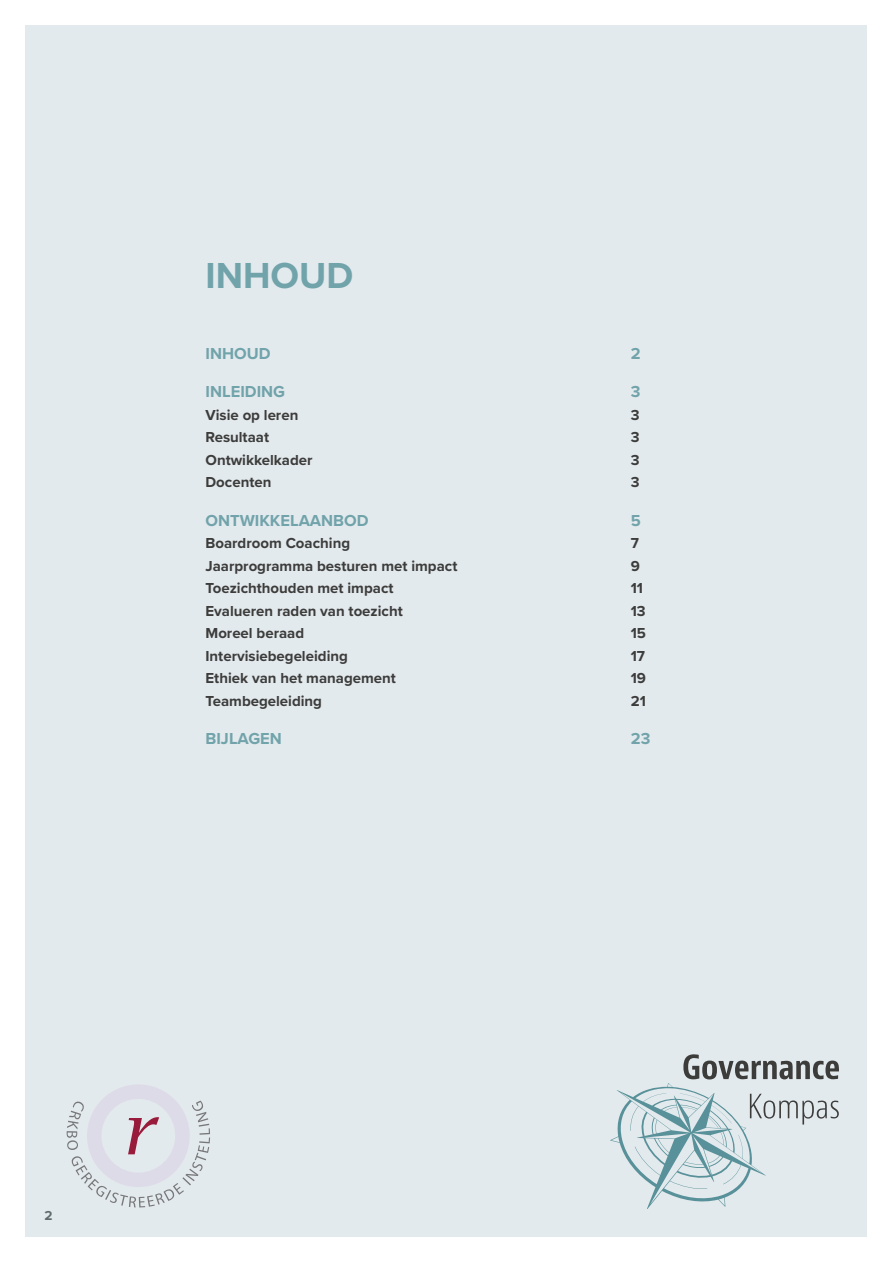
<style>
.page{position:relative;width:893px;height:1263px;background:#fff}
.page>*{position:absolute;margin:0;border:0;box-sizing:border-box;transform-origin:0 0}
.t1{font:700 37.5px "Proxima Nova";color:#71a3ab}
.t2{font:700 16.5px "Proxima Nova";color:#71a3ab}
.t3{font:700 15px "Proxima Nova";color:#3c3c3b}
.t4{font:700 13.5px "Proxima Nova";color:#5f6a6e}
</style>
<div class="page">
<div style="left:26px;top:26px;width:841px;height:1211px;background:#e3eaed"></div>
<svg style="left:610px;top:1054px;width:229px;height:155px"></svg>
<svg style="left:67px;top:1085px;width:143px;height:122px"></svg>
<h1 class="t1" style="left:206px;top:247px;width:149px">INHOUD</h1>
<p class="t2" style="left:206px;top:341px;width:67px">INHOUD</p>
<p class="t2" style="left:631px;top:341px;width:11px">2</p>
<p class="t2" style="left:206px;top:380px;width:81px">INLEIDING</p>
<p class="t2" style="left:631px;top:380px;width:11px">3</p>
<p class="t3" style="left:206px;top:404px;width:94px">Visie op leren</p>
<p class="t3" style="left:631px;top:404px;width:10px">3</p>
<p class="t3" style="left:206px;top:426px;width:65px">Resultaat</p>
<p class="t3" style="left:631px;top:426px;width:10px">3</p>
<p class="t3" style="left:206px;top:449px;width:109px">Ontwikkelkader</p>
<p class="t3" style="left:631px;top:449px;width:10px">3</p>
<p class="t3" style="left:206px;top:471px;width:67px">Docenten</p>
<p class="t3" style="left:631px;top:471px;width:10px">3</p>
<p class="t2" style="left:206px;top:508px;width:165px">ONTWIKKELAANBOD</p>
<p class="t2" style="left:631px;top:508px;width:12px">5</p>
<p class="t3" style="left:206px;top:532px;width:146px">Boardroom Coaching</p>
<p class="t3" style="left:631px;top:532px;width:10px">7</p>
<p class="t3" style="left:206px;top:555px;width:253px">Jaarprogramma besturen met impact</p>
<p class="t3" style="left:631px;top:555px;width:11px">9</p>
<p class="t3" style="left:206px;top:577px;width:190px">Toezichthouden met impact</p>
<p class="t3" style="left:631px;top:577px;width:14px">11</p>
<p class="t3" style="left:206px;top:600px;width:199px">Evalueren raden van toezicht</p>
<p class="t3" style="left:631px;top:600px;width:16px">13</p>
<p class="t3" style="left:206px;top:622px;width:100px">Moreel beraad</p>
<p class="t3" style="left:631px;top:622px;width:17px">15</p>
<p class="t3" style="left:206px;top:645px;width:144px">Intervisiebegeleiding</p>
<p class="t3" style="left:631px;top:645px;width:16px">17</p>
<p class="t3" style="left:206px;top:667px;width:192px">Ethiek van het management</p>
<p class="t3" style="left:631px;top:667px;width:17px">19</p>
<p class="t3" style="left:206px;top:690px;width:118px">Teambegeleiding</p>
<p class="t3" style="left:631px;top:690px;width:17px">21</p>
<p class="t2" style="left:206px;top:727px;width:78px">BIJLAGEN</p>
<p class="t2" style="left:631px;top:727px;width:21px">23</p>
<p class="t4" style="left:45px;top:1205px;width:10px">2</p>
</div>
